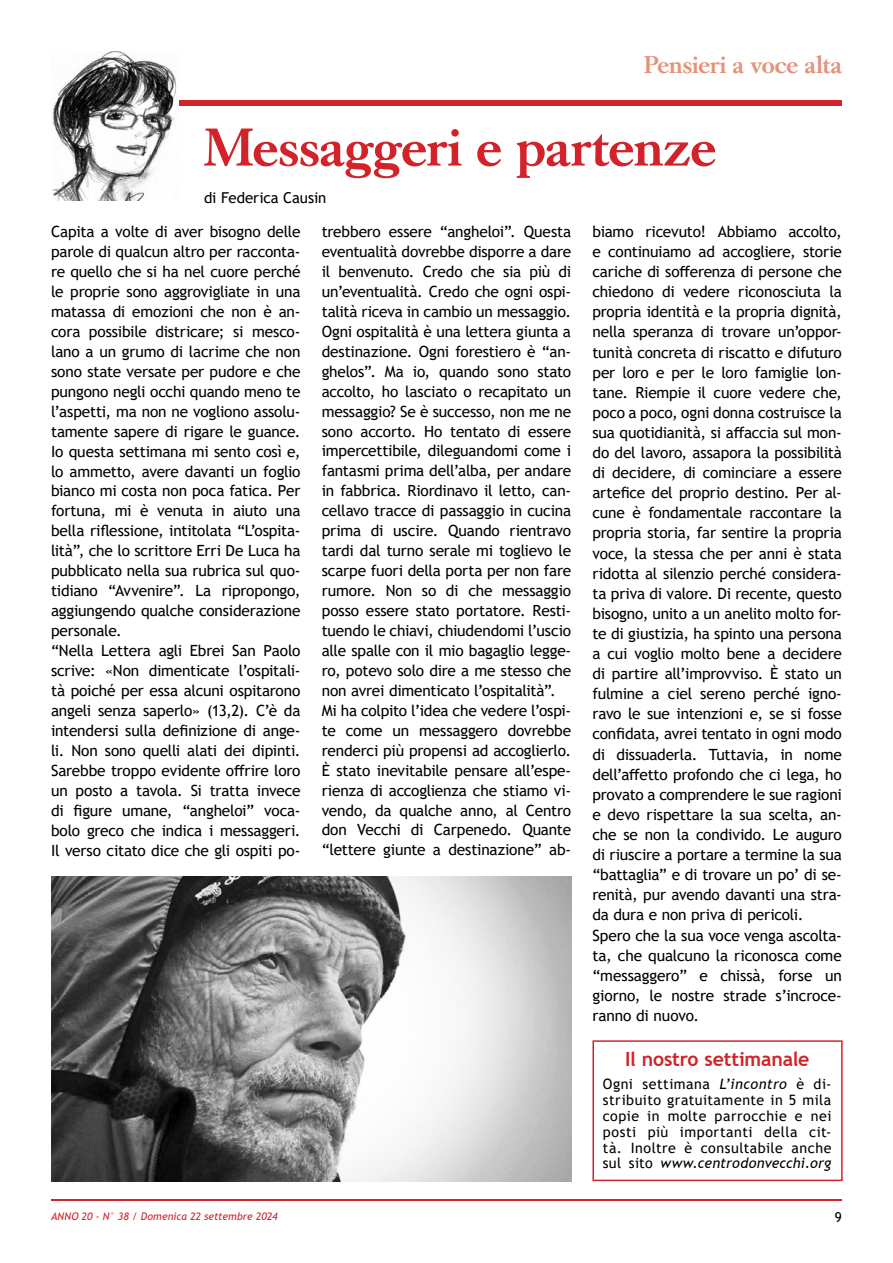
<style>
.page{position:relative;width:893px;height:1263px;background:#fff}
.page>*{position:absolute;margin:0;border:0;box-sizing:border-box;transform-origin:0 0}
.t1{font:500 52.5px "Caslon Book BE";color:#d2232a}
.t2{font:500 24px "Caslon Book BE";letter-spacing:-.005em;color:#e5927a}
.t3{font:700 19.65px "Trebuchet MS";letter-spacing:-.01em;color:#d2232a}
.t4{font:15.45px/20px "Trebuchet MS";letter-spacing:-.015em;color:#000}
.t5{font:15px "Trebuchet MS";letter-spacing:-.005em;color:#000}
.t6{font:14.4px/15.9px "Trebuchet MS";letter-spacing:.035em;color:#000;text-align:justify}
.t7{font:13.5px "Trebuchet MS";color:#000}
.t8{font:italic 10.5px "Trebuchet MS";letter-spacing:.005em;color:#d2232a}
.s1{font-style:italic}
</style>
<div class="page">
<hr style="left:51px;top:1199px;width:791px;height:1px;background:#d2232a">
<div style="left:51px;top:100px;width:791px;height:5px;background:#d2232a"></div>
<img style="left:51px;top:52px;width:128px;height:149px">
<div style="left:592px;top:1040px;width:251px;height:141px;border:2px solid #d2232a"></div>
<img style="left:51px;top:876px;width:520px;height:305px">
<h2 class="t2" style="left:644px;top:51px;width:199px">Pensieri a voce alta</h2>
<h1 class="t1" style="left:204px;top:117px;width:514px">Messaggeri e partenze</h1>
<p class="t5" style="left:204px;top:188px;width:124px">di Federica Causin</p>
<p class="t4" style="left:51px;top:222px;width:251px">Capita a volte di aver bisogno delle parole di qualcun altro per racconta&shy;re quello che si ha nel cuore perché le proprie sono aggrovigliate in una matassa di emozioni che non è an&shy;cora possibile districare; si mesco&shy;lano a un grumo di lacrime che non sono state versate per pudore e che pungono negli occhi quando meno te l’aspetti, ma non ne vogliono assolu&shy;tamente sapere di rigare le guance.<br>Io questa settimana mi sento così e, lo ammetto, avere davanti un foglio bianco mi costa non poca fatica. Per fortuna, mi è venuta in aiuto una bella riflessione, intitolata “L’ospita&shy;lità”, che lo scrittore Erri De Luca ha pubblicato nella sua rubrica sul quo&shy;tidiano “Avvenire”. La ripropongo, aggiungendo qualche considerazione personale.<br>“Nella Lettera agli Ebrei San Paolo scrive: «Non dimenticate l’ospitali&shy;tà poiché per essa alcuni ospitarono angeli senza saperlo» (13,2). C’è da intendersi sulla definizione di ange&shy;li. Non sono quelli alati dei dipinti.<br>Sarebbe troppo evidente offrire loro un posto a tavola. Si tratta invece di figure umane, “angheloi” voca&shy;bolo greco che indica i messaggeri.<br>Il verso citato dice che gli ospiti po-</p>
<p class="t4" style="left:322px;top:221px;width:251px">trebbero essere “angheloi”. Questa eventualità dovrebbe disporre a dare il benvenuto. Credo che sia più di un’eventualità. Credo che ogni ospi&shy;talità riceva in cambio un messaggio.<br>Ogni ospitalità è una lettera giunta a destinazione. Ogni forestiero è “an&shy;ghelos”. Ma io, quando sono stato accolto, ho lasciato o recapitato un messaggio? Se è successo, non me ne sono accorto. Ho tentato di essere impercettibile, dileguandomi come i fantasmi prima dell’alba, per andare in fabbrica. Riordinavo il letto, can&shy;cellavo tracce di passaggio in cucina prima di uscire. Quando rientravo tardi dal turno serale mi toglievo le scarpe fuori della porta per non fare rumore. Non so di che messaggio posso essere stato portatore. Resti&shy;tuendo le chiavi, chiudendomi l’uscio alle spalle con il mio bagaglio legge&shy;ro, potevo solo dire a me stesso che non avrei dimenticato l’ospitalità”.<br>Mi ha colpito l’idea che vedere l’ospi&shy;te come un messaggero dovrebbe renderci più propensi ad accoglierlo.<br>È stato inevitabile pensare all’espe&shy;rienza di accoglienza che stiamo vi&shy;vendo, da qualche anno, al Centro don Vecchi di Carpenedo. Quante “lettere giunte a destinazione” ab-</p>
<p class="t4" style="left:592px;top:221px;width:251px">biamo ricevuto! Abbiamo accolto, e continuiamo ad accogliere, storie cariche di sofferenza di persone che chiedono di vedere riconosciuta la propria identità e la propria dignità, nella speranza di trovare un’oppor&shy;tunità concreta di riscatto e difuturo per loro e per le loro famiglie lon&shy;tane. Riempie il cuore vedere che, poco a poco, ogni donna costruisce la sua quotidianità, si affaccia sul mon&shy;do del lavoro, assapora la possibilità di decidere, di cominciare a essere artefice del proprio destino. Per al&shy;cune è fondamentale raccontare la propria storia, far sentire la propria voce, la stessa che per anni è stata ridotta al silenzio perché considera&shy;ta priva di valore. Di recente, questo bisogno, unito a un anelito molto for&shy;te di giustizia, ha spinto una persona a cui voglio molto bene a decidere di partire all’improvviso. È stato un fulmine a ciel sereno perché igno&shy;ravo le sue intenzioni e, se si fosse confidata, avrei tentato in ogni modo di dissuaderla. Tuttavia, in nome dell’affetto profondo che ci lega, ho provato a comprendere le sue ragioni e devo rispettare la sua scelta, an&shy;che se non la condivido. Le auguro di riuscire a portare a termine la sua “battaglia” e di trovare un po’ di se&shy;renità, pur avendo davanti una stra&shy;da dura e non priva di pericoli.<br>Spero che la sua voce venga ascolta&shy;ta, che qualcuno la riconosca come “messaggero” e chissà, forse un giorno, le nostre strade s’incroce&shy;ranno di nuovo.</p>
<p class="t3" style="left:625px;top:1047px;width:186px">Il nostro settimanale</p>
<p class="t6" style="left:603px;top:1076px;width:230px">Ogni settimana <span class="s1">L’incontro</span> è di&shy;stribuito gratuitamente in 5 mila copie in molte parrocchie e nei posti più importanti della cit&shy;tà. Inoltre è consultabile anche sul sito <span class="s1">www.centrodonvecchi.org</span></p>
<p class="t8" style="left:51px;top:1209px;width:228px">ANNO 20 - N° 38 / Domenica 22 settembre 2024</p>
<p class="t7" style="left:835px;top:1208px;width:9px">9</p>
</div>
